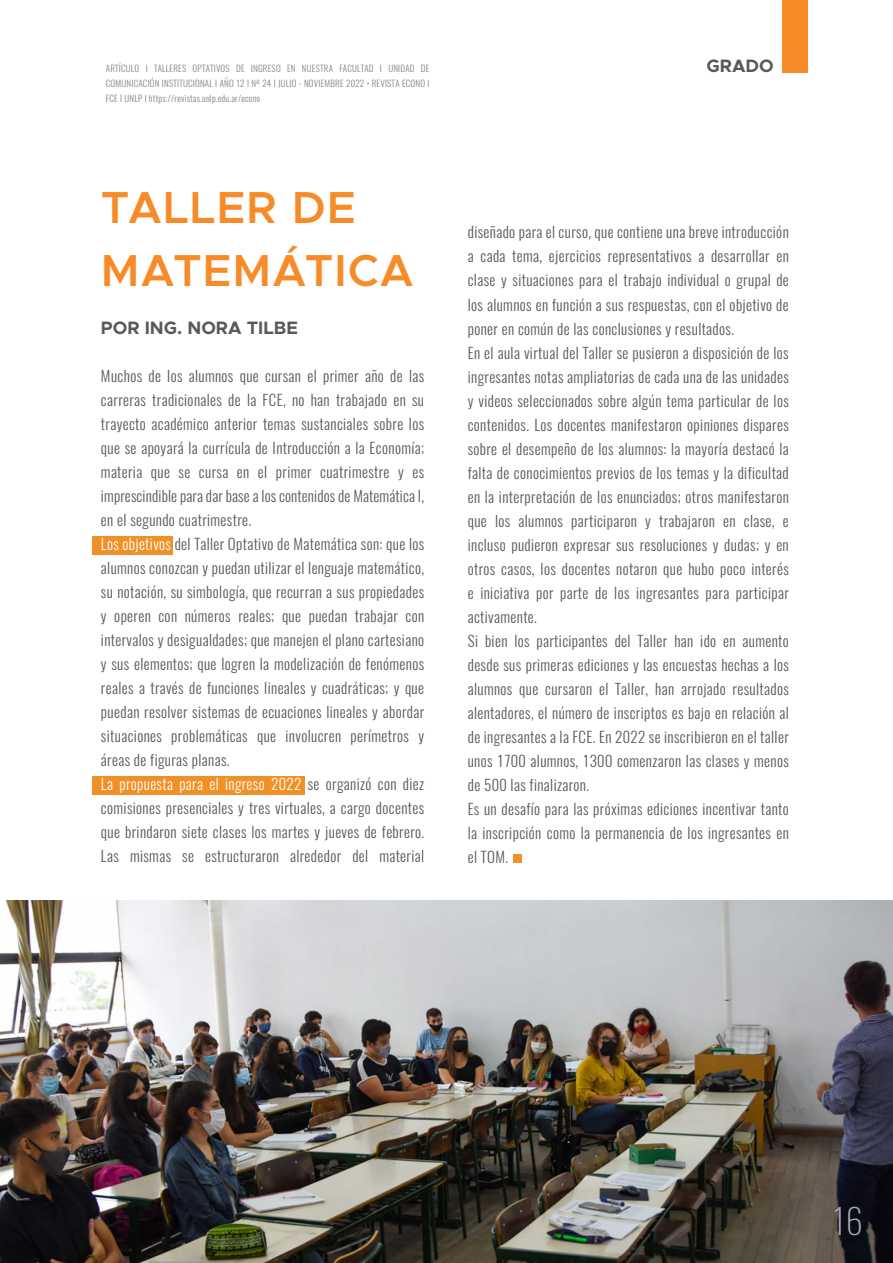
<style>
.page{position:relative;width:893px;height:1263px;background:#fff}
.page>*{position:absolute;margin:0;border:0;box-sizing:border-box;transform-origin:0 0}
.t1{font:600 45px/63.4px "Metropolis";letter-spacing:.025em;color:#f68b28}
.t2{font:200 34.5px "Oswald";color:#a7a9ac}
.t3{font:700 18px "Metropolis";color:#58595b}
.t4{font:300 15px/24px "Oswald";letter-spacing:.025em;color:#58595b}
.t5{font:300 9px/15px "Oswald";letter-spacing:.025em;color:#808285}
.s1{color:#fff}
</style>
<div class="page">
<div style="left:782px;top:0;width:26px;height:72px;background:#f68b28"></div>
<img style="left:0;top:900px;width:893px;height:363px">
<div style="left:92px;top:776px;width:213px;height:19px;background:#f19027"></div>
<div style="left:92px;top:536px;width:81px;height:19px;background:#f19027"></div>
<div style="left:514px;top:854px;width:8px;height:9px;background:#f19027"></div>
<p class="t5" style="left:106px;top:60px;width:325px">ARTÍCULO I TALLERES OPTATIVOS DE INGRESO EN NUESTRA FACULTAD I UNIDAD DE</p>
<p class="t3" style="left:706px;top:55px;width:69px">GRADO</p>
<p class="t5" style="left:106px;top:75px;width:325px">COMUNICACIÓN INSTITUCIONAL I AÑO 12 I Nº 24 I JULIO - NOVIEMBRE 2022 • REVISTA ECONO I<br>FCE I UNLP I https://revistas.unlp.edu.ar/econo</p>
<h1 class="t1" style="left:101px;top:176px;width:314px">TALLER DE<br>MATEMÁTICA</h1>
<p class="t3" style="left:101px;top:317px;width:198px">POR ING. NORA TILBE</p>
<p class="t4" style="left:101px;top:363px;width:325px">Muchos de los alumnos que cursan el primer año de las carreras tradicionales de la FCE, no han trabajado en su trayecto académico anterior temas sustanciales sobre los que se apoyará la currícula de Introducción a la Economía; materia que se cursa en el primer cuatrimestre y es imprescindible para dar base a los contenidos de Matemática I, en el segundo cuatrimestre.<br><span class="s1">Los objetivos</span> del Taller Optativo de Matemática son: que los alumnos conozcan y puedan utilizar el lenguaje matemático, su notación, su simbología, que recurran a sus propiedades y operen con números reales; que puedan trabajar con intervalos y desigualdades; que manejen el plano cartesiano y sus elementos; que logren la modelización de fenómenos reales a través de funciones lineales y cuadráticas; y que puedan resolver sistemas de ecuaciones lineales y abordar situaciones problemáticas que involucren perímetros y áreas de figuras planas.<br><span class="s1">La propuesta para el ingreso 2022</span> se organizó con diez comisiones presenciales y tres virtuales, a cargo docentes que brindaron siete clases los martes y jueves de febrero.<br>Las mismas se estructuraron alrededor del material</p>
<p class="t4" style="left:468px;top:219px;width:323px">diseñado para el curso, que contiene una breve introducción a cada tema, ejercicios representativos a desarrollar en clase y situaciones para el trabajo individual o grupal de los alumnos en función a sus respuestas, con el objetivo de poner en común de las conclusiones y resultados.<br>En el aula virtual del Taller se pusieron a disposición de los ingresantes notas ampliatorias de cada una de las unidades y videos seleccionados sobre algún tema particular de los contenidos. Los docentes manifestaron opiniones dispares sobre el desempeño de los alumnos: la mayoría destacó la falta de conocimientos previos de los temas y la dificultad en la interpretación de los enunciados; otros manifestaron que los alumnos participaron y trabajaron en clase, e incluso pudieron expresar sus resoluciones y dudas; y en otros casos, los docentes notaron que hubo poco interés e iniciativa por parte de los ingresantes para participar activamente.<br>Si bien los participantes del Taller han ido en aumento desde sus primeras ediciones y las encuestas hechas a los alumnos que cursaron el Taller, han arrojado resultados alentadores, el número de inscriptos es bajo en relación al de ingresantes a la FCE. En 2022 se inscribieron en el taller unos 1700 alumnos, 1300 comenzaron las clases y menos de 500 las finalizaron.<br>Es un desafío para las próximas ediciones incentivar tanto la inscripción como la permanencia de los ingresantes en el TOM.</p>
<h2 class="t2" style="left:832px;top:1190px;width:32px">16</h2>
</div>
